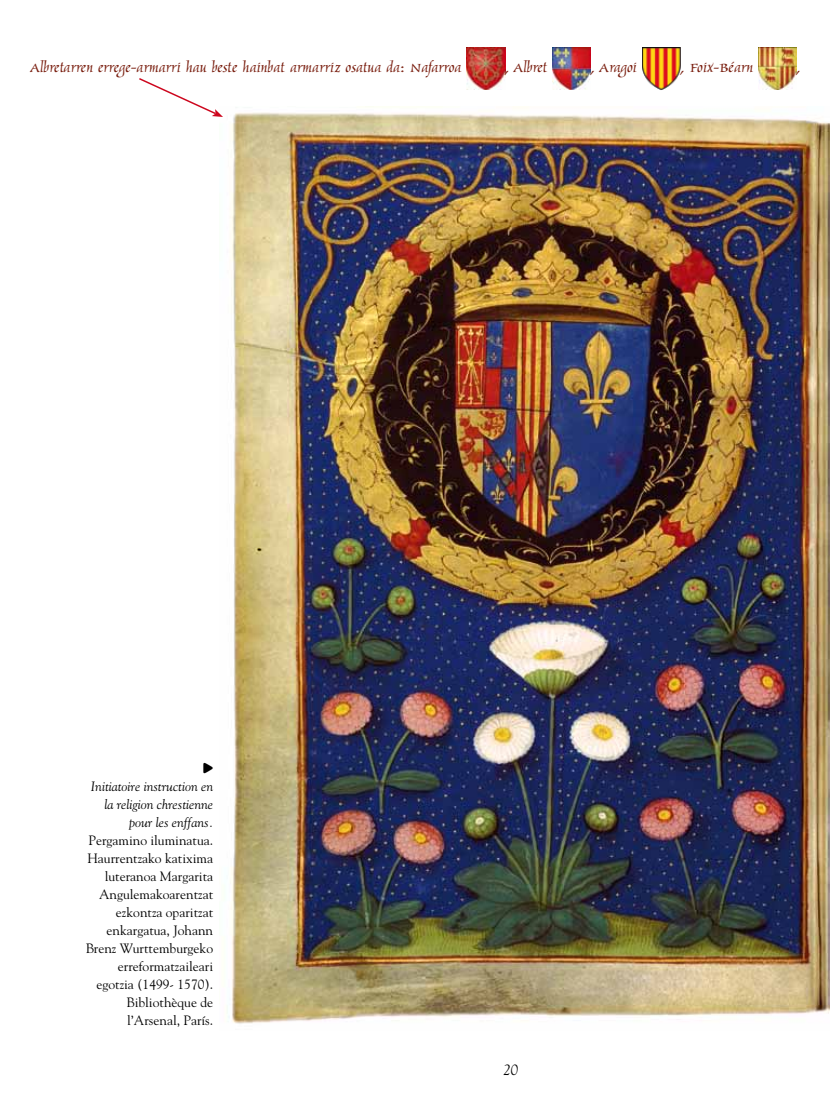
<style>
.page{position:relative;width:830px;height:1106px;background:#fff}
.page>*{position:absolute;margin:0;border:0;box-sizing:border-box;transform-origin:0 0}
.t1{font:18px "Marigold";color:#7a1f10;scale:1.25 1}
.t2{font:italic 15px "Goudy";color:#000}
.t3{font:13.5px/18px "Goudy";color:#000;text-align:right}
.t4{font:italic 13.5px/18px "Goudy";color:#000;text-align:right}
.t5{font:13.5px "Distro Bats";color:#000}
</style>
<div class="page">
<img style="left:228px;top:106px;width:601px;height:918px">
<img style="left:466px;top:48px;width:38px;height:42px">
<img style="left:552px;top:48px;width:38px;height:42px">
<img style="left:642px;top:48px;width:38px;height:42px">
<img style="left:758px;top:48px;width:38px;height:42px">
<svg style="left:139px;top:78px;width:84px;height:39px"></svg>
<h1 class="t1" style="left:30px;top:59px;width:347px">Albretarren errege-armarri hau beste hainbat armarriz osatua da: Nafarroa</h1>
<h1 class="t1" style="left:504px;top:59px;width:36px">, Albret</h1>
<h1 class="t1" style="left:590px;top:59px;width:38px">, Aragoi</h1>
<h1 class="t1" style="left:680px;top:59px;width:60px">, Foix-Béarn</h1>
<h1 class="t1" style="left:796px;top:59px;width:5px">,</h1>
<p class="t5" style="left:203px;top:762px;width:12px">,</p>
<p class="t4" style="left:91px;top:777px;width:124px">Initiatoire instruction en la religion chrestienne pour les enffans.</p>
<p class="t3" style="left:86px;top:831px;width:129px">Pergamino iluminatua.<br>Haurrentzako katixima luteranoa Margarita<br>Angulemakoarentzat ezkontza oparitzat enkargatua, Johann<br>Brenz Wurttemburgeko erreformatzaileari egotzia (1499- 1570).<br>Bibliothèque de l’Arsenal, París.</p>
<p class="t2" style="left:503px;top:1061px;width:16px">20</p>
</div>
